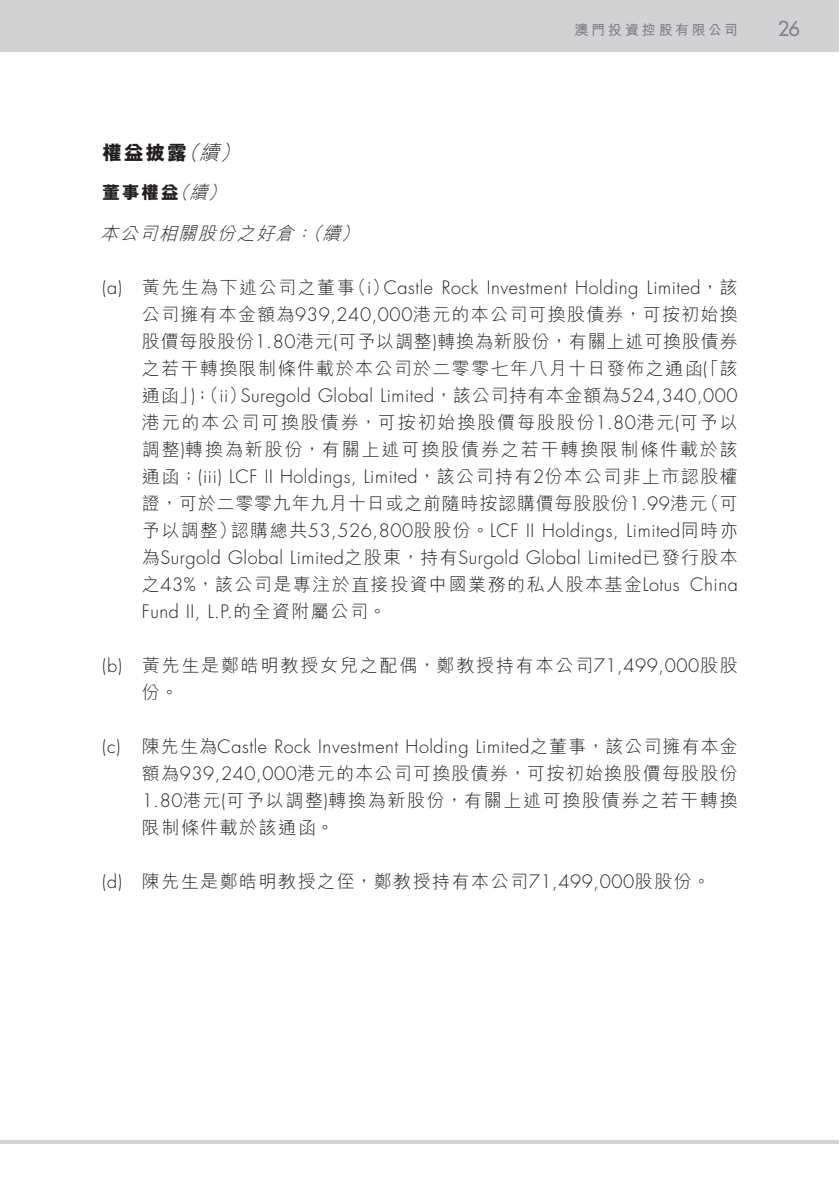
<style>
.page{position:relative;width:840px;height:1191px;background:#fff}
.page>*{position:absolute;margin:0;border:0;box-sizing:border-box;transform-origin:0 0}
.t1{font:20px "M Hei HK Xbold B5 pc H";color:#231f20}
.t2{font:500 20px "Futura Std";color:#808285}
.t3{font:300 18px/27px "Futura Std";letter-spacing:.03em;color:#231f20}
.t4{font:18px/27px "M Hei HK Light B5 pc H";letter-spacing:.08em;color:#231f20;text-align:justify}
.t5{font:18px/27px "M Hei HK Light B5 pc H";letter-spacing:.105em;color:#231f20}
.t6{font:18px/27px "M Hei HK Light B5 pc H";letter-spacing:.1em;color:#231f20}
.t7{font:18px "M Hei HK Light B5 pc H";letter-spacing:.04em;color:#231f20}
.t8{font:italic 18px "M Hei HK Light B5 pc H";color:#231f20}
.t9{font:18px "M Hei HK Xbold B5 pc H";color:#231f20}
.t10{font:14px "M Hei HK Bold B5 pc H";letter-spacing:.185em;color:#808285}
.s1{font-family:"M Hei HK Light B5 pc H";font-style:italic}
.s2{font-family:"M Hei HK Light B5 pc H";font-weight:400}
.s3{font-family:"Futura Std";font-weight:300}
</style>
<div class="page">
<div style="left:0;top:1px;width:838px;height:50px;background:#d1d2d4"></div>
<hr style="left:0;top:1140px;width:838px;height:4px;background:#d1d2d4">
<p class="t10" style="left:574px;top:19px;width:165px">澳門投資控股有限公司</p>
<p class="t2" style="left:777px;top:16px;width:24px">26</p>
<p class="t1" style="left:102px;top:139px;width:146px">權益披露<span class="s1">（續）</span></p>
<p class="t9" style="left:102px;top:180px;width:132px">董事權益<span class="s1">（續）</span></p>
<p class="t8" style="left:100px;top:221px;width:266px">本公司相關股份之好倉：（續）</p>
<p class="t3" style="left:102px;top:275px;width:636px">(a) <span class="s2">黃先生為下述公司之董事（</span>i<span class="s2">）</span>Castle Rock Investment Holding Limited<span class="s2">，該</span></p>
<p class="t4" style="left:142px;top:300px;width:597px">公司擁有本金額為<span class="s3">939,240,000</span>港元的本公司可換股債券，可按初始換股價每股股份<span class="s3">1.80</span>港元<span class="s3">(</span>可予以調整<span class="s3">)</span>轉換為新股份，有關上述可換股債券之若干轉換限制條件載於本公司於二零零七年八月十日發佈之通函「該</p>
<p class="t3" style="left:142px;top:356px;width:597px;text-indent:561px">(<br><span class="s2">通函」</span>)<span class="s2">；（</span>ii<span class="s2">）</span>Suregold Global Limited<span class="s2">，該公司持有本金額為</span>524,340,000</p>
<p class="t5" style="left:142px;top:408px;width:597px">港元的本公司可換股債券，可按初始換股價每股股份<span class="s3">1.80</span>港元<span class="s3">(</span>可予以調整<span class="s3">)</span>轉換為新股份，有關上述可換股債券之若干轉換限制條件載於該</p>
<p class="t3" style="left:142px;top:464px;width:597px"><span class="s2">通函；</span>(iii) LCF II Holdings, Limited<span class="s2">，該公司持有</span>2<span class="s2">份本公司非上市認股權</span></p>
<p class="t7" style="left:142px;top:491px;width:597px">證，可於二零零九年九月十日或之前隨時按認購價每股股份<span class="s3">1.99</span>港元（可</p>
<p class="t3" style="left:142px;top:518px;width:597px"><span class="s2">予以調整）認購總共</span>53,526,800<span class="s2">股股份。</span>LCF II Holdings, Limited<span class="s2">同時亦為</span>Surgold Global Limited<span class="s2">之股東，持有</span>Surgold Global Limited<span class="s2">已發行股本</span></p>
<p class="t4" style="left:142px;top:570px;width:597px">之<span class="s3">43%</span>，該公司是專注於直接投資中國業務的私人股本基金<span class="s3">Lotus China</span></p>
<p class="t3" style="left:142px;top:599px;width:246px">Fund II, L.P.<span class="s2">的全資附屬公司。</span></p>
<p class="t6" style="left:142px;top:651px;width:597px;text-indent:-40px"><span class="s3">(b)</span> 黃先生是鄭皓明教授女兒之配偶，鄭教授持有本公司<span class="s3">71,499,000</span>股股份。</p>
<p class="t3" style="left:102px;top:734px;width:636px">(c) <span class="s2">陳先生為</span>Castle Rock Investment Holding Limited<span class="s2">之董事，該公司擁有本金</span></p>
<p class="t4" style="left:142px;top:759px;width:597px">額為<span class="s3">939,240,000</span>港元的本公司可換股債券，可按初始換股價每股股份<span class="s3">1.80</span>港元<span class="s3">(</span>可予以調整<span class="s3">)</span>轉換為新股份，有關上述可換股債券之若干轉換限制條件載於該通函。</p>
<p class="t4" style="left:102px;top:867px;width:609px"><span class="s3">(d)</span> 陳先生是鄭皓明教授之侄，鄭教授持有本公司<span class="s3">71,499,000</span>股股份。</p>
</div>
